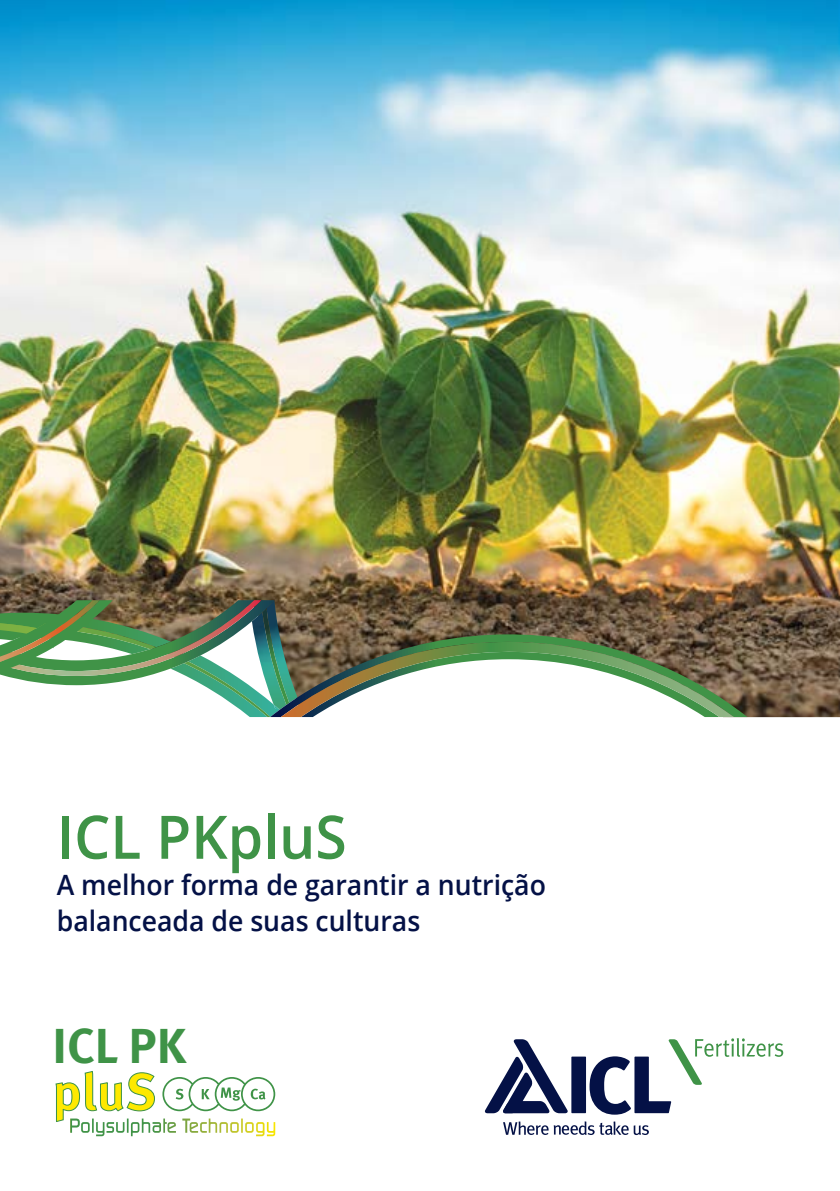
<style>
.page{position:relative;width:840px;height:1191px;background:#fff}
.page>*{position:absolute;margin:0;border:0;box-sizing:border-box;transform-origin:0 0}
.t1{font:600 60px "Open Sans";color:#3f9347;scale:.95 1}
.t2{font:700 52.2px "Meta OT";color:#fee900}
.t3{font:700 49px "Meta OT";color:#3f9347}
.t4{font:600 28px/36px "Open Sans";color:#041146;scale:.95 1}
</style>
<div class="page">
<img style="left:0;top:0;width:839px;height:717px">
<img style="left:0;top:600px;width:747px;height:117px">
<img style="left:0;top:600px;width:100px;height:62px">
<svg style="left:55px;top:1071px;width:220px;height:65px"></svg>
<svg style="left:484px;top:1039px;width:84px;height:74px"></svg>
<div style="left:571px;top:1056px;width:14px;height:57px;background:#041146"></div>
<svg style="left:589px;top:1038px;width:193px;height:76px"></svg>
<svg style="left:503px;top:1121px;width:145px;height:14px"></svg>
<h1 class="t1" style="left:57px;top:796px;width:306px">ICL PKpluS</h1>
<p class="t4" style="left:57px;top:866px;width:516px">A melhor forma de garantir a nutrição balanceada de suas culturas</p>
<h3 class="t3" style="left:53px;top:1015px;width:135px">ICL PK</h3>
<h2 class="t2" style="left:53px;top:1059px;width:105px">pluS</h2>
</div>
